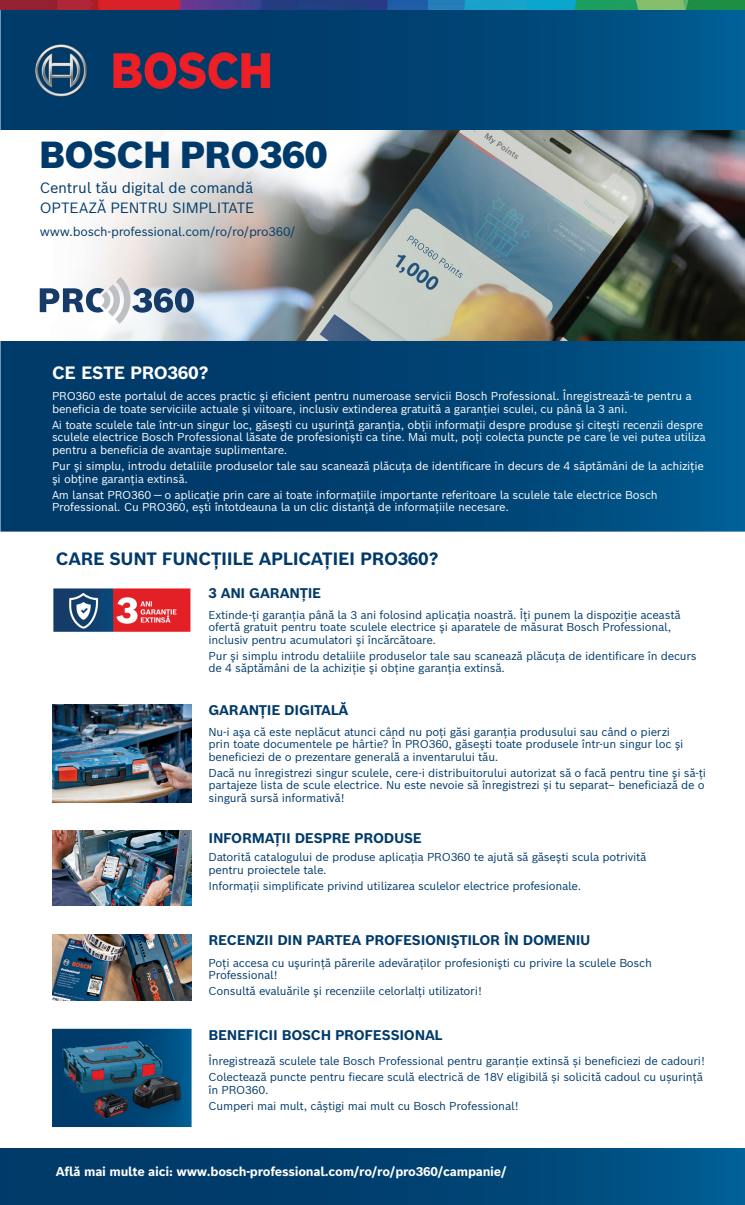
<style>
.page{position:relative;width:745px;height:1205px;background:#fff}
.page>*{position:absolute;margin:0;border:0;box-sizing:border-box;transform-origin:0 0}
.t1{font:900 36.88px "Bosch Sans";letter-spacing:-.02em;color:#003a6a}
.t2{font:700 17.5px "Bosch Sans";letter-spacing:-.02em;color:#003a6a}
.t3{font:700 17.5px "Bosch Sans";letter-spacing:-.02em;color:#fff}
.t4{font:14.62px/20.2px "Bosch Sans";letter-spacing:-.02em;color:#003a6a}
.t5{font:700 13.75px "Bosch Sans";letter-spacing:-.02em;color:#003a6a}
.t6{font:700 12.5px "Bosch Sans";letter-spacing:-.02em;color:#fff}
.t7{font:12.25px "Bosch Sans";letter-spacing:-.02em;color:#003a6a}
.t8{font:11.25px/12.5px "Bosch Sans";letter-spacing:-.02em;color:#003a6a}
.t9{font:11.25px/12.5px "Bosch Sans";letter-spacing:-.02em;color:#fff}
</style>
<div class="page">
<svg style="left:0;top:9px;width:744px;height:522px;background:#014575"></svg>
<div style="left:0;top:1148px;width:744px;height:57px;background:linear-gradient(to right,#003361,#005589)"></div>
<img style="left:0;top:130px;width:744px;height:211px">
<img style="left:0;top:0;width:744px;height:9px">
<img style="left:34px;top:43px;width:239px;height:54px">
<img style="left:52px;top:704px;width:139px;height:98px">
<img style="left:52px;top:831px;width:139px;height:75px">
<img style="left:52px;top:934px;width:139px;height:66px">
<svg style="left:52px;top:1029px;width:139px;height:98px;background:#004778"></svg>
<img style="left:61px;top:1035px;width:122px;height:85px">
<svg style="left:40px;top:277px;width:154px;height:47px"></svg>
<img style="left:53px;top:588px;width:138px;height:44px">
<h1 class="t1" style="left:39px;top:130px;width:290px">BOSCH PRO360</h1>
<p class="t4" style="left:40px;top:177px;width:216px">Centrul tău digital de comandă<br>OPTEAZĂ PENTRU SIMPLITATE</p>
<p class="t7" style="left:40px;top:223px;width:257px">www.bosch-professional.com/ro/ro/pro360/</p>
<h2 class="t3" style="left:52px;top:361px;width:158px">CE ESTE PRO360?</h2>
<p class="t9" style="left:52px;top:390px;width:641px">PRO360 este portalul de acces practic şi eficient pentru numeroase servicii Bosch Professional. Înregistrează-te pentru a beneficia de toate serviciile actuale şi viitoare, inclusiv extinderea gratuită a garanţiei sculei, cu până la 3 ani.</p>
<p class="t9" style="left:52px;top:418px;width:654px">Ai toate sculele tale într-un singur loc, găseşti cu uşurinţă garanţia, obţii informaţii despre produse şi citeşti recenzii despre sculele electrice Bosch Professional lăsate de profesionişti ca tine. Mai mult, poţi colecta puncte pe care le vei putea utiliza pentru a beneficia de avantaje suplimentare.</p>
<p class="t9" style="left:52px;top:459px;width:653px">Pur şi simplu, introdu detaliile produselor tale sau scanează plăcuţa de identificare în decurs de 4 săptămâni de la achiziţie şi obţine garanţia extinsă.</p>
<p class="t9" style="left:52px;top:488px;width:607px">Am lansat PRO360 — o aplicaţie prin care ai toate informaţiile importante referitoare la sculele tale electrice Bosch<br>Professional. Cu PRO360, eşti întotdeauna la un clic distanţă de informaţiile necesare.</p>
<h2 class="t2" style="left:56px;top:546px;width:384px">CARE SUNT FUNCŢIILE APLICAŢIEI PRO360?</h2>
<p class="t5" style="left:208px;top:584px;width:114px">3 ANI GARANŢIE</p>
<p class="t8" style="left:208px;top:608px;width:473px">Extinde-ţi garanţia până la 3 ani folosind aplicaţia noastră. Îţi punem la dispoziţie această ofertă gratuit pentru toate sculele electrice şi aparatele de măsurat Bosch Professional, inclusiv pentru acumulatori şi încărcătoare.</p>
<p class="t8" style="left:208px;top:649px;width:489px">Pur şi simplu introdu detaliile produselor tale sau scanează plăcuţa de identificare în decurs de 4 săptămâni de la achiziţie şi obţine garanţia extinsă.</p>
<p class="t5" style="left:208px;top:701px;width:141px">GARANŢIE DIGITALĂ</p>
<p class="t8" style="left:208px;top:725px;width:476px">Nu-i aşa că este neplăcut atunci când nu poţi găsi garanţia produsului sau când o pierzi prin toate documentele pe hârtie? În PRO360, găseşti toate produsele într-un singur loc şi beneficiezi de o prezentare generală a inventarului tău.</p>
<p class="t8" style="left:208px;top:766px;width:499px">Dacă nu înregistrezi singur sculele, cere-i distribuitorului autorizat să o facă pentru tine şi să-ţi partajeze lista de scule electrice. Nu este nevoie să înregistrezi și tu separat– beneficiază de o singură sursă informativă!</p>
<p class="t5" style="left:208px;top:829px;width:215px">INFORMAŢII DESPRE PRODUSE</p>
<p class="t8" style="left:208px;top:851px;width:439px">Datorită catalogului de produse aplicaţia PRO360 te ajută să găseşti scula potrivită pentru proiectele tale.</p>
<p class="t8" style="left:208px;top:879px;width:374px">Informaţii simplificate privind utilizarea sculelor electrice profesionale.</p>
<p class="t5" style="left:208px;top:931px;width:383px">RECENZII DIN PARTEA PROFESIONIŞTILOR ÎN DOMENIU</p>
<p class="t8" style="left:208px;top:956px;width:444px">Poţi accesa cu uşurinţă părerile adevăraţilor profesionişti cu privire la sculele Bosch<br>Professional!</p>
<p class="t8" style="left:208px;top:984px;width:275px">Consultă evaluările şi recenziile celorlalţi utilizatori!</p>
<p class="t5" style="left:208px;top:1025px;width:235px">BENEFICII BOSCH PROFESSIONAL</p>
<p class="t8" style="left:208px;top:1052px;width:497px;line-height:16px">Înregistrează sculele tale Bosch Professional pentru garanție extinsă și beneficiezi de cadouri!<br>Colectează puncte pentru fiecare sculă electrică de 18V eligibilă și solicită cadoul cu ușurință</p>
<p class="t8" style="left:208px;top:1081px;width:311px;line-height:16px">în PRO360.<br>Cumperi mai mult, câștigi mai mult cu Bosch Professional!</p>
<p class="t6" style="left:56px;top:1163px;width:452px">Află mai multe aici: www.bosch-professional.com/ro/ro/pro360/campanie/</p>
</div>
